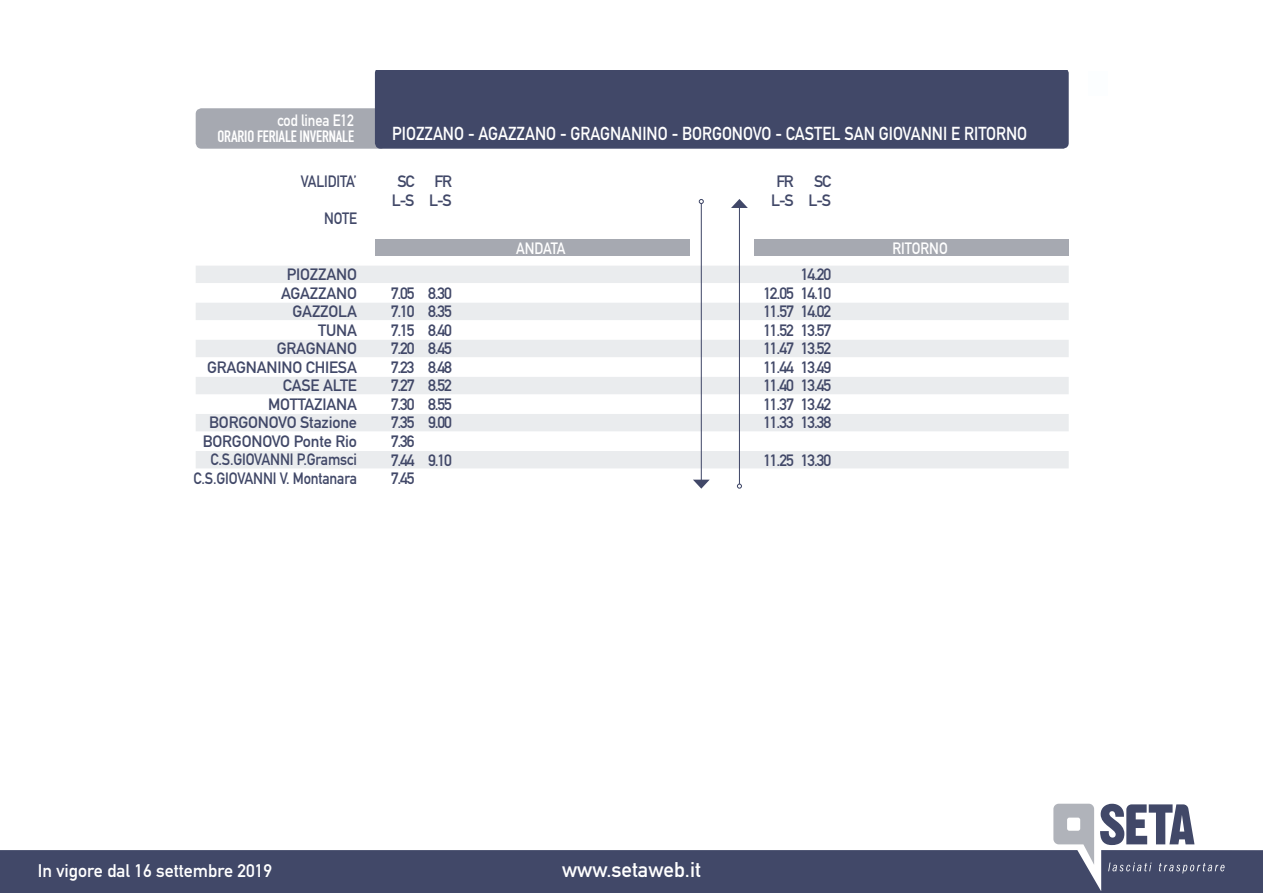
<style>
.page{position:relative;width:1263px;height:893px;background:#fff}
.page>*{position:absolute;margin:0;border:0;box-sizing:border-box;transform-origin:0 0}
.t1{font:21px "DIN Mittelschrift Alternate";color:#fff}
.t2{font:18.6px "DIN Mittelschrift";color:#fff;scale:.88 1}
.t3{font:18px "DIN Mittelschrift";color:#fff}
.t4{font:16.2px/18.6px "DIN Mittelschrift Alternate";letter-spacing:-.01em;color:#414868;text-align:center}
.t5{font:16.2px/18.6px "DIN Mittelschrift Alternate";letter-spacing:-.07em;color:#414868}
.t6{font:16.2px "DIN Engschrift Alternate";letter-spacing:-.01em;color:#fff}
.t7{font:16.2px "DIN Mittelschrift Alternate";letter-spacing:-.01em;color:#414868;scale:.88 1}
.t8{font:16.2px "DIN Mittelschrift";color:#fff;scale:.88 1}
.t9{font:16.2px "DIN Mittelschrift Alternate";letter-spacing:-.01em;color:#fff;scale:.88 1}
</style>
<div class="page">
<svg style="left:1053px;top:804px;width:41px;height:46px"></svg>
<div style="left:0;top:850px;width:1263px;height:43px;background:#414868"></div>
<svg style="left:1108px;top:862px;width:116px;height:11px"></svg>
<svg style="left:1100px;top:804px;width:94px;height:41px"></svg>
<div style="left:196px;top:266px;width:873px;height:17px;background:#eaecee"></div>
<div style="left:196px;top:303px;width:873px;height:17px;background:#eaecee"></div>
<div style="left:196px;top:340px;width:873px;height:17px;background:#eaecee"></div>
<div style="left:196px;top:377px;width:873px;height:17px;background:#eaecee"></div>
<div style="left:196px;top:414px;width:873px;height:17px;background:#eaecee"></div>
<div style="left:196px;top:451px;width:873px;height:17px;background:#eaecee"></div>
<div style="left:196px;top:108px;width:190px;height:41px;background:#a6a9b1;border-radius:6px"></div>
<div style="left:375px;top:71px;width:694px;height:78px;background:#414868"></div>
<div style="left:375px;top:239px;width:314px;height:16px;background:#a6a9b1"></div>
<div style="left:754px;top:239px;width:315px;height:16px;background:#a6a9b1"></div>
<hr style="left:701px;top:204px;width:1px;height:277px;background:#414868">
<svg style="left:699px;top:199px;width:5px;height:5px"></svg>
<svg style="left:693px;top:480px;width:17px;height:9px"></svg>
<hr style="left:739px;top:207px;width:1px;height:277px;background:#414868">
<svg style="left:737px;top:484px;width:5px;height:5px"></svg>
<svg style="left:731px;top:199px;width:17px;height:9px"></svg>
<p class="t9" style="left:277px;top:111px;width:89px">cod linea E12</p>
<p class="t6" style="left:218px;top:127px;width:138px">ORARIO FERIALE INVERNALE</p>
<p class="t7" style="left:301px;top:172px;width:65px">VALIDITA’</p>
<p class="t7" style="left:324px;top:209px;width:39px">NOTE</p>
<p class="t4" style="left:194px;top:265px;width:165px;text-align:right">PIOZZANO<br>AGAZZANO<br>GAZZOLA<br>TUNA<br>GRAGNANO<br>GRAGNANINO CHIESA<br>CASE ALTE<br>MOTTAZIANA<br>BORGONOVO Stazione<br>BORGONOVO Ponte Rio<br>C.S.GIOVANNI P.Gramsci<br>C.S.GIOVANNI V. Montanara</p>
<p class="t2" style="left:392px;top:123px;width:723px">PIOZZANO - AGAZZANO - GRAGNANINO - BORGONOVO - CASTEL SAN GIOVANNI E RITORNO</p>
<p class="t4" style="left:392px;top:172px;width:62px">SC FR<br>L-S L-S</p>
<p class="t5" style="left:391px;top:284px;width:63px">7.05 8.30<br>7.10 8.35<br>7.15 8.40<br>7.20 8.45<br>7.23 8.48<br>7.27 8.52<br>7.30 8.55<br>7.35 9.00<br>7.36<br>7.44 9.10<br>7.45</p>
<p class="t8" style="left:516px;top:239px;width:58px">ANDATA</p>
<p class="t4" style="left:771px;top:172px;width:62px">FR SC<br>L-S L-S</p>
<p class="t4" style="left:763px;top:265px;width:69px;text-align:justify;text-indent:37px">14.20<br>12.05 14.10<br>11.57 14.02<br>11.52 13.57<br>11.47 13.52<br>11.44 13.49<br>11.40 13.45<br>11.37 13.42<br>11.33 13.38</p>
<p class="t4" style="left:763px;top:450px;width:69px">11.25 13.30</p>
<p class="t8" style="left:892px;top:239px;width:64px">RITORNO</p>
<p class="t3" style="left:38px;top:861px;width:236px">In vigore dal 16 settembre 2019</p>
<p class="t1" style="left:562px;top:857px;width:140px">www.setaweb.it</p>
</div>
